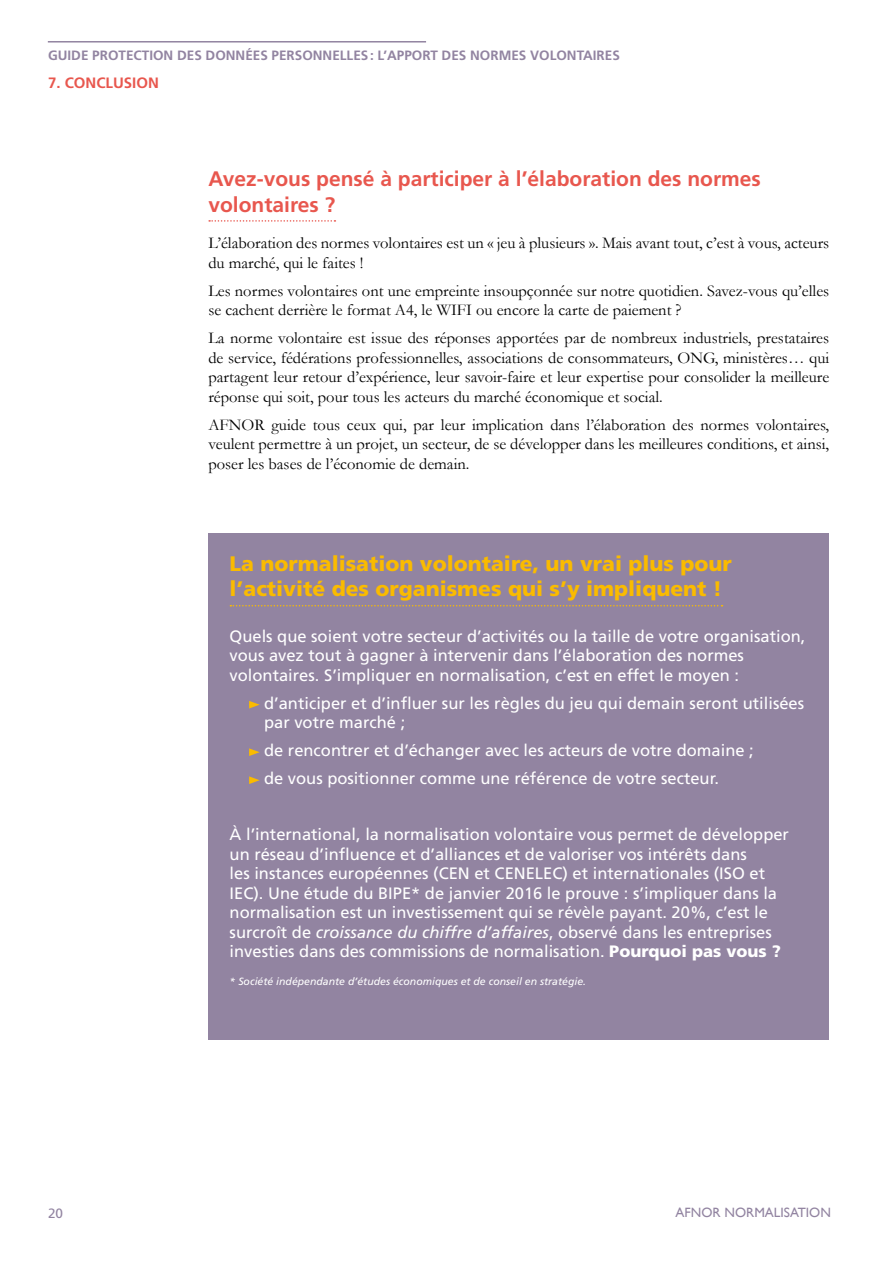
<style>
.page{position:relative;width:893px;height:1263px;background:#fff}
.page>*{position:absolute;margin:0;border:0;box-sizing:border-box;transform-origin:0 0}
.t1{font:900 21px/25.2px "Frutiger";color:#fabb00}
.t2{font:700 21px/25.2px "Frutiger";color:#e8574e}
.t3{font:16.5px/19.5px "Frutiger";color:#fff}
.t4{font:16.5px/19.5px "Garamond";color:#000}
.t5{font:700 15px "Frutiger";color:#e8574e}
.t6{font:700 13.5px "Frutiger";color:#9284a1}
.t7{font:13.5px "Gill Sans";color:#9284a1}
.t8{font:13.5px "Frutiger";color:#9284a1}
.t9{font:italic 10.5px "Frutiger";color:#fff}
.s1{font-style:italic}
.s2{font-weight:900}
</style>
<div class="page">
<hr style="left:48px;top:41px;width:378px;height:2px;background:#9284a1">
<svg style="left:209px;top:220px;width:126px;height:2px"></svg>
<div style="left:208px;top:534px;width:621px;height:506px;background:#9284a1"></div>
<svg style="left:230px;top:605px;width:492px;height:1px"></svg>
<svg style="left:249px;top:701px;width:11px;height:7px"></svg>
<svg style="left:249px;top:748px;width:11px;height:8px"></svg>
<svg style="left:249px;top:776px;width:11px;height:8px"></svg>
<p class="t6" style="left:48px;top:47px;width:573px">GUIDE PROTECTION DES DONNÉES PERSONNELLES: L’APPORT DES NORMES VOLONTAIRES</p>
<p class="t5" style="left:48px;top:74px;width:112px">7. CONCLUSION</p>
<p class="t2" style="left:208px;top:166px;width:554px">Avez-vous pensé à participer à l’élaboration des normes volontaires ?</p>
<p class="t4" style="left:208px;top:233px;width:622px">L’élaboration des normes volontaires est un « jeu à plusieurs ». Mais avant tout, c’est à vous, acteurs du marché, qui le faites !</p>
<p class="t4" style="left:208px;top:281px;width:622px">Les normes volontaires ont une empreinte insoupçonnée sur notre quotidien. Savez-vous qu’elles se cachent derrière le format A4, le WIFI ou encore la carte de paiement ?</p>
<p class="t4" style="left:208px;top:328px;width:622px;text-align:justify">La norme volontaire est issue des réponses apportées par de nombreux industriels, prestataires de service, fédérations professionnelles, associations de consommateurs, ONG, ministères… qui partagent leur retour d’expérience, leur savoir-faire et leur expertise pour consolider la meilleure réponse qui soit, pour tous les acteurs du marché économique et social.</p>
<p class="t4" style="left:208px;top:415px;width:622px;text-align:justify">AFNOR guide tous ceux qui, par leur implication dans l’élaboration des normes volontaires, veulent permettre à un projet, un secteur, de se développer dans les meilleures conditions, et ainsi, poser les bases de l’économie de demain.</p>
<p class="t1" style="left:230px;top:551px;width:504px">La normalisation volontaire, un vrai plus pour l’activité des organismes qui s’y impliquent !</p>
<p class="t3" style="left:230px;top:626px;width:577px">Quels que soient votre secteur d’activités ou la taille de votre organisation, vous avez tout à gagner à intervenir dans l’élaboration des normes volontaires. S’impliquer en normalisation, c’est en effet le moyen :</p>
<p class="t3" style="left:264px;top:693px;width:542px">d’anticiper et d’influer sur les règles du jeu qui demain seront utilisées par votre marché ;</p>
<p class="t3" style="left:264px;top:736px;width:491px;line-height:28px">de rencontrer et d’échanger avec les acteurs de votre domaine ; de vous positionner comme une référence de votre secteur.</p>
<p class="t3" style="left:230px;top:824px;width:561px">À l’international, la normalisation volontaire vous permet de développer un réseau d’influence et d’alliances et de valoriser vos intérêts dans<br>les instances européennes (CEN et CENELEC) et internationales (ISO et IEC). Une étude du BIPE* de janvier 2016 le prouve : s’impliquer dans la normalisation est un investissement qui se révèle payant. 20%, c’est le surcroît de <span class="s1">croissance du chiffre d’affaires</span>, observé dans les entreprises investies dans des commissions de normalisation. <span class="s2">Pourquoi pas vous ?</span></p>
<p class="t9" style="left:230px;top:975px;width:358px">* Société indépendante d’études économiques et de conseil en stratégie.</p>
<p class="t8" style="left:48px;top:1205px;width:17px">20</p>
<p class="t7" style="left:676px;top:1205px;width:157px">AFNOR NORMALISATION</p>
</div>
